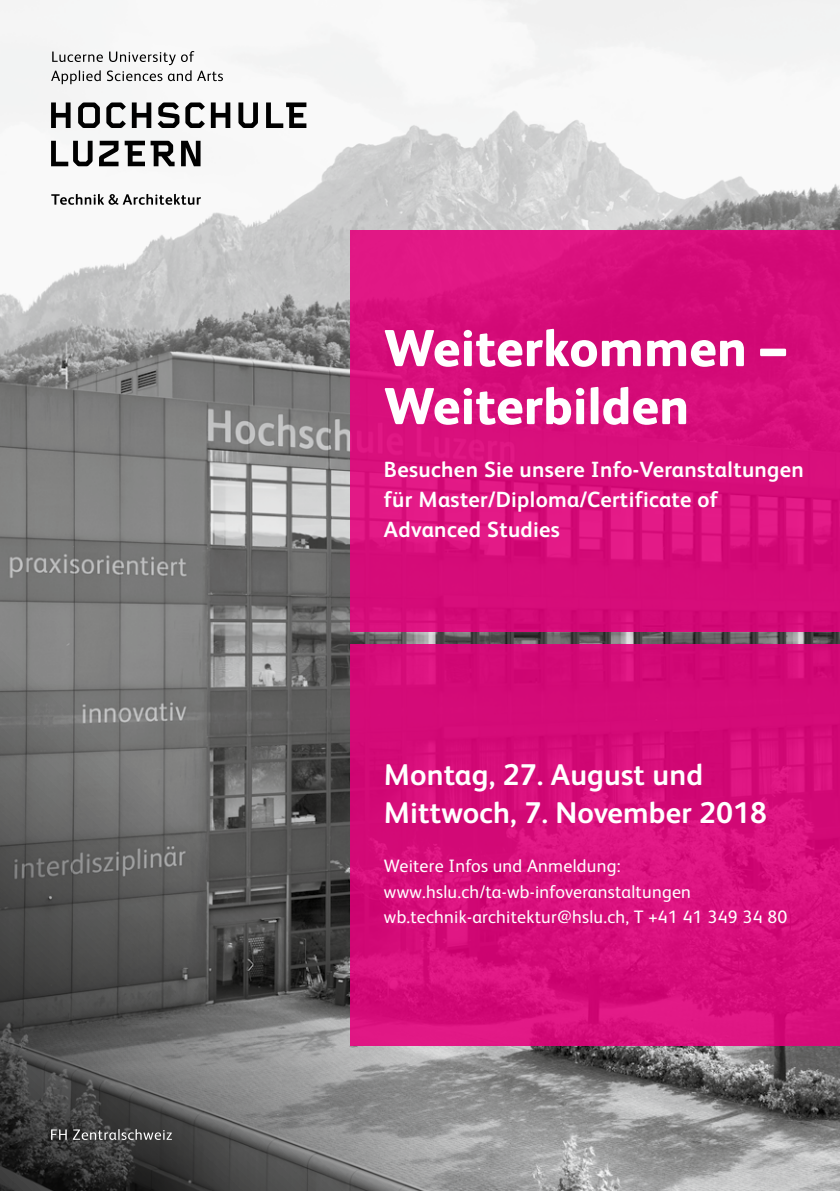
<style>
.page{position:relative;width:840px;height:1191px;background:#fff}
.page>*{position:absolute;margin:0;border:0;box-sizing:border-box;transform-origin:0 0}
.t1{font:800 52px/58px "FS Albert";color:#fff}
.t2{font:700 30px/38.2px "FS Albert";letter-spacing:.005em;color:#fff}
.t3{font:700 22px/30px "FS Albert";letter-spacing:.015em;color:#fff}
.t4{font:18px/25.6px "FS Albert";letter-spacing:.015em;color:#fff}
</style>
<div class="page">
<img style="left:0;top:0;width:839px;height:1191px">
<div style="left:350px;top:644px;width:489px;height:402px;background:linear-gradient(to right,#d50c79,#d70e7b)"></div>
<div style="left:350px;top:230px;width:489px;height:401px;background:linear-gradient(to right,#db117e,#d50c79)"></div>
<svg style="left:51px;top:141px;width:41px;height:25px"></svg>
<svg style="left:181px;top:141px;width:19px;height:25px"></svg>
<svg style="left:99px;top:141px;width:19px;height:25px"></svg>
<svg style="left:125px;top:141px;width:49px;height:25px"></svg>
<svg style="left:51px;top:102px;width:19px;height:26px"></svg>
<svg style="left:78px;top:102px;width:22px;height:26px"></svg>
<svg style="left:106px;top:102px;width:20px;height:26px"></svg>
<svg style="left:132px;top:102px;width:19px;height:26px"></svg>
<svg style="left:185px;top:102px;width:20px;height:26px"></svg>
<svg style="left:211px;top:102px;width:19px;height:26px"></svg>
<svg style="left:238px;top:102px;width:20px;height:26px"></svg>
<svg style="left:157px;top:102px;width:22px;height:26px"></svg>
<svg style="left:266px;top:102px;width:40px;height:26px"></svg>
<svg style="left:51px;top:51px;width:172px;height:33px"></svg>
<svg style="left:51px;top:194px;width:150px;height:11px"></svg>
<svg style="left:51px;top:1129px;width:121px;height:11px"></svg>
<h1 class="t1" style="left:384px;top:317px;width:403px">Weiterkommen –<br>Weiterbilden</h1>
<p class="t3" style="left:384px;top:453px;width:421px">Besuchen Sie unsere Info-Veranstaltungen für Master/Diploma/Certificate of<br>Advanced Studies</p>
<h2 class="t2" style="left:384px;top:754px;width:384px">Montag, 27. August und<br>Mittwoch, 7. November 2018</h2>
<p class="t4" style="left:384px;top:852px;width:405px">Weitere Infos und Anmeldung: www.hslu.ch/ta-wb-infoveranstaltungen wb.technik-architektur@hslu.ch, T +41 41 349 34 80</p>
</div>
